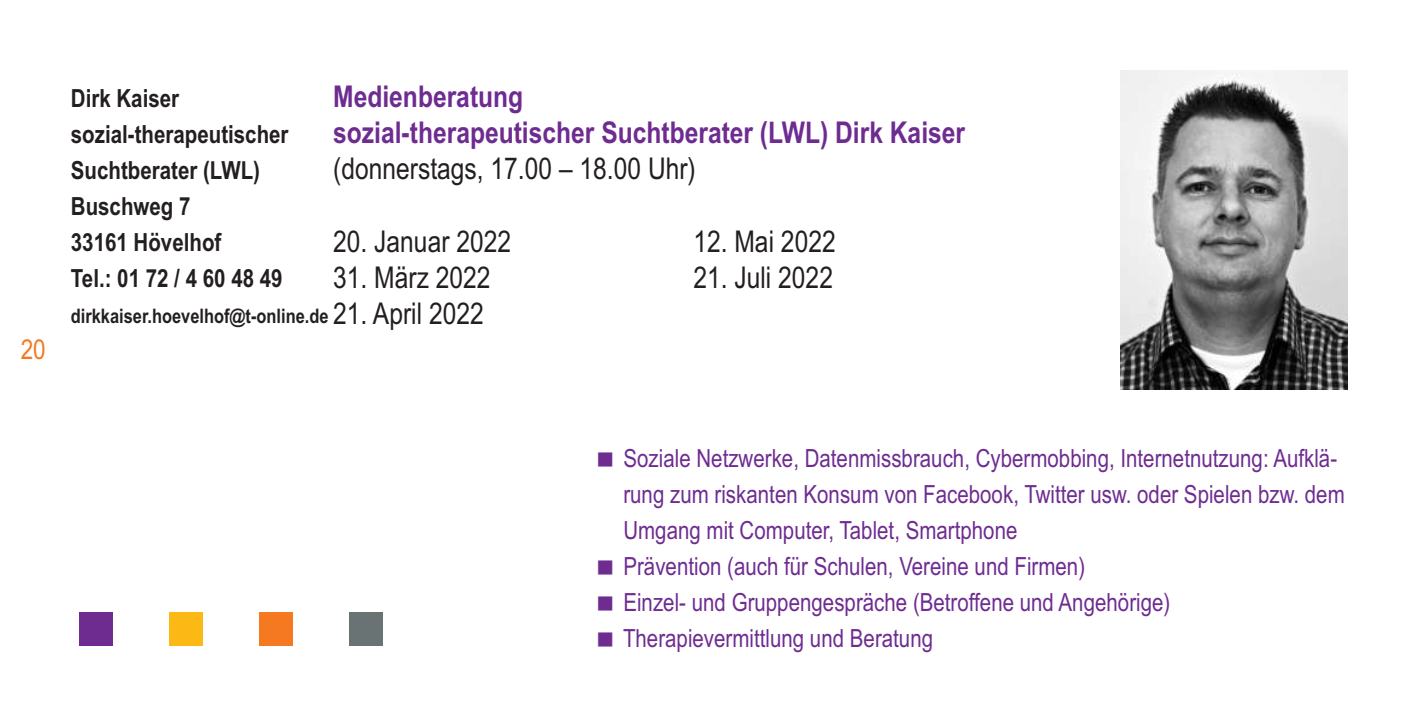
<style>
.page{position:relative;width:1418px;height:709px;background:#fff}
.page>*{position:absolute;margin:0;border:0;box-sizing:border-box;transform-origin:0 0}
.t1{font:30px "Arial Narrow";color:#231f20}
.t2{font:700 30px/36px "Arial Narrow";color:#6e2c91}
.t3{font:27.5px "Arial Narrow";color:#f47921}
.t4{font:25px/36px "Arial Narrow";color:#6e2c91}
.t5{font:700 25px/36px "Arial Narrow";color:#231f20}
.t6{font:700 20px "Arial Narrow";color:#231f20}
</style>
<div class="page">
<img style="left:1120px;top:71px;width:226px;height:319px">
<p class="t3" style="left:21px;top:333px;width:26px">20</p>
<p class="t2" style="left:333px;top:79px;width:633px">Medienberatung<br>sozial-therapeutischer Suchtberater (LWL) Dirk Kaiser</p>
<p class="t1" style="left:333px;top:151px;width:364px">(donnerstags, 17.00 – 18.00 Uhr)</p>
<p class="t5" style="left:71px;top:80px;width:219px">Dirk Kaiser sozial-therapeutischer<br>Suchtberater (LWL)<br>Buschweg 7<br>33161 Hövelhof<br>Tel.: 01 72 / 4 60 48 49</p>
<p class="t6" style="left:71px;top:304px;width:259px">dirkkaiser.hoevelhof@t-online.de</p>
<p class="t1" style="left:333px;top:224px;width:179px">20. Januar 2022</p>
<p class="t1" style="left:693px;top:224px;width:144px">12. Mai 2022</p>
<p class="t1" style="left:333px;top:260px;width:159px">31. März 2022</p>
<p class="t1" style="left:693px;top:260px;width:141px">21. Juli 2022</p>
<p class="t1" style="left:333px;top:296px;width:152px">21. April 2022</p>
<p class="t4" style="left:623px;top:440px;width:723px">Soziale Netzwerke, Datenmissbrauch, Cybermobbing, Internetnutzung: Aufklä&shy;rung zum riskanten Konsum von Facebook, Twitter usw. oder Spielen bzw. dem Umgang mit Computer, Tablet, Smartphone<br>Prävention (auch für Schulen, Vereine und Firmen)<br>Einzel- und Gruppengespräche (Betroffene und Angehörige)<br>Therapievermittlung und Beratung</p>
</div>
